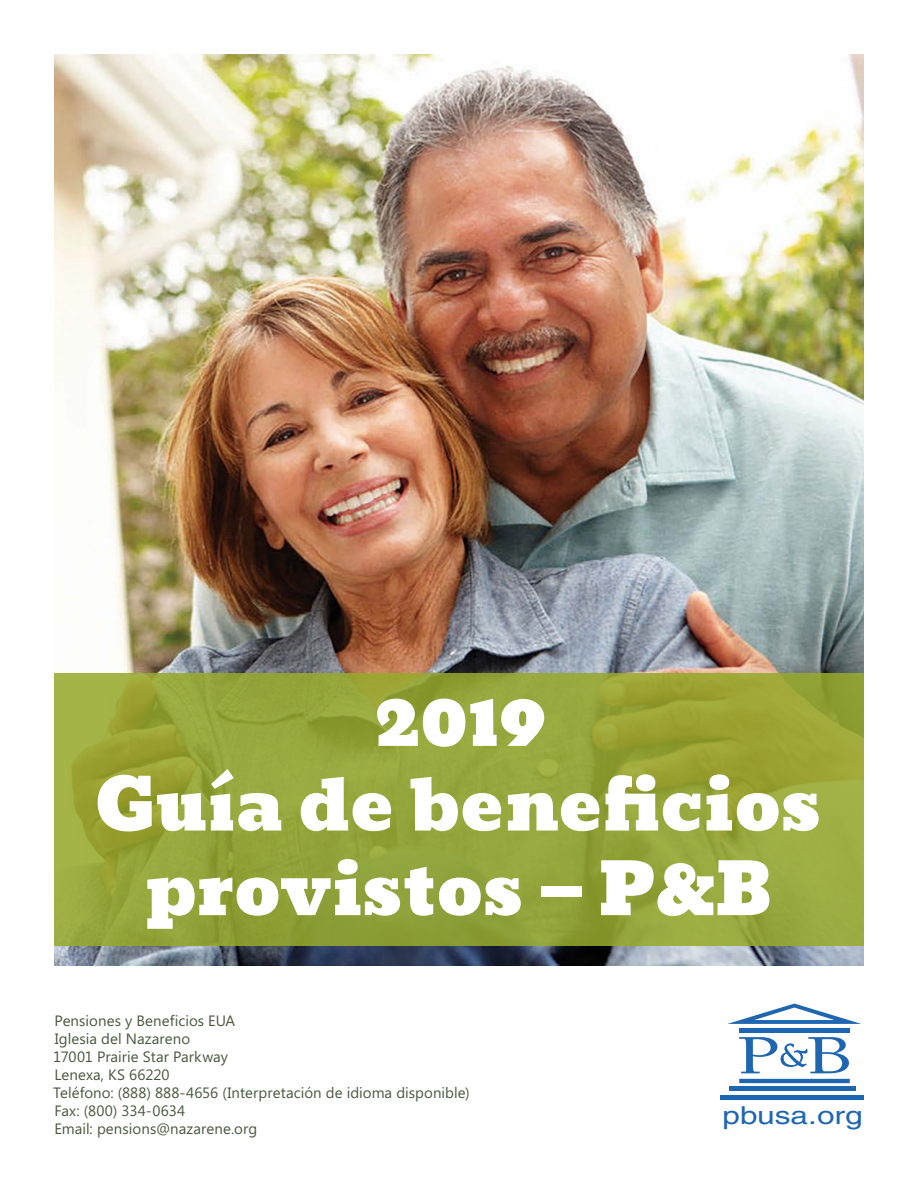
<style>
.page{position:relative;width:918px;height:1188px;background:#fff}
.page>*{position:absolute;margin:0;border:0;box-sizing:border-box;transform-origin:0 0}
.t1{font:70.5px/84.6px "Bevan";color:#fff;text-align:center}
.t2{font:24.75px "Helvetica";color:#1f66b1;scale:1.28 1}
.cover_text_small{font:15px "Microsoft Phags Pa";letter-spacing:.005em;color:#48593f}
</style>
<div class="page">
<img style="left:54px;top:54px;width:810px;height:911px">
<svg style="left:727px;top:1004px;width:134px;height:20px"></svg>
<hr style="left:739px;top:1079px;width:111px;height:4px;background:#1f66b1">
<hr style="left:739px;top:1028px;width:111px;height:4px;background:#1f66b1">
<svg style="left:739px;top:1037px;width:110px;height:36px"></svg>
<hr style="left:721px;top:1095px;width:143px;height:4px;background:#1f66b1">
<hr style="left:729px;top:1087px;width:127px;height:4px;background:#1f66b1">
<svg style="left:55px;top:674px;width:809px;height:272px;background:#95a539"></svg>
<p class="t1" style="left:375px;top:679px;width:173px">2019</p>
<p class="t1" style="left:96px;top:764px;width:728px">Guía de beneficios provistos — P&amp;B</p>
<p class="cover_text_small" style="left:54px;top:1010px;width:182px">Pensiones y Beneficios EUA</p>
<p class="cover_text_small" style="left:55px;top:1028px;width:137px">Iglesia del Nazareno</p>
<p class="cover_text_small" style="left:53px;top:1046px;width:176px">17001 Prairie Star Parkway</p>
<p class="cover_text_small" style="left:54px;top:1064px;width:117px">Lenexa, KS 66220</p>
<p class="cover_text_small" style="left:53px;top:1082px;width:418px">Teléfono: (888) 888-4656 (Interpretación de idioma disponible)</p>
<p class="cover_text_small" style="left:54px;top:1100px;width:132px">Fax: (800) 334-0634</p>
<p class="cover_text_small" style="left:54px;top:1118px;width:204px">Email: pensions@nazarene.org</p>
<p class="t2" style="left:723px;top:1101px;width:111px">pbusa.org</p>
</div>
